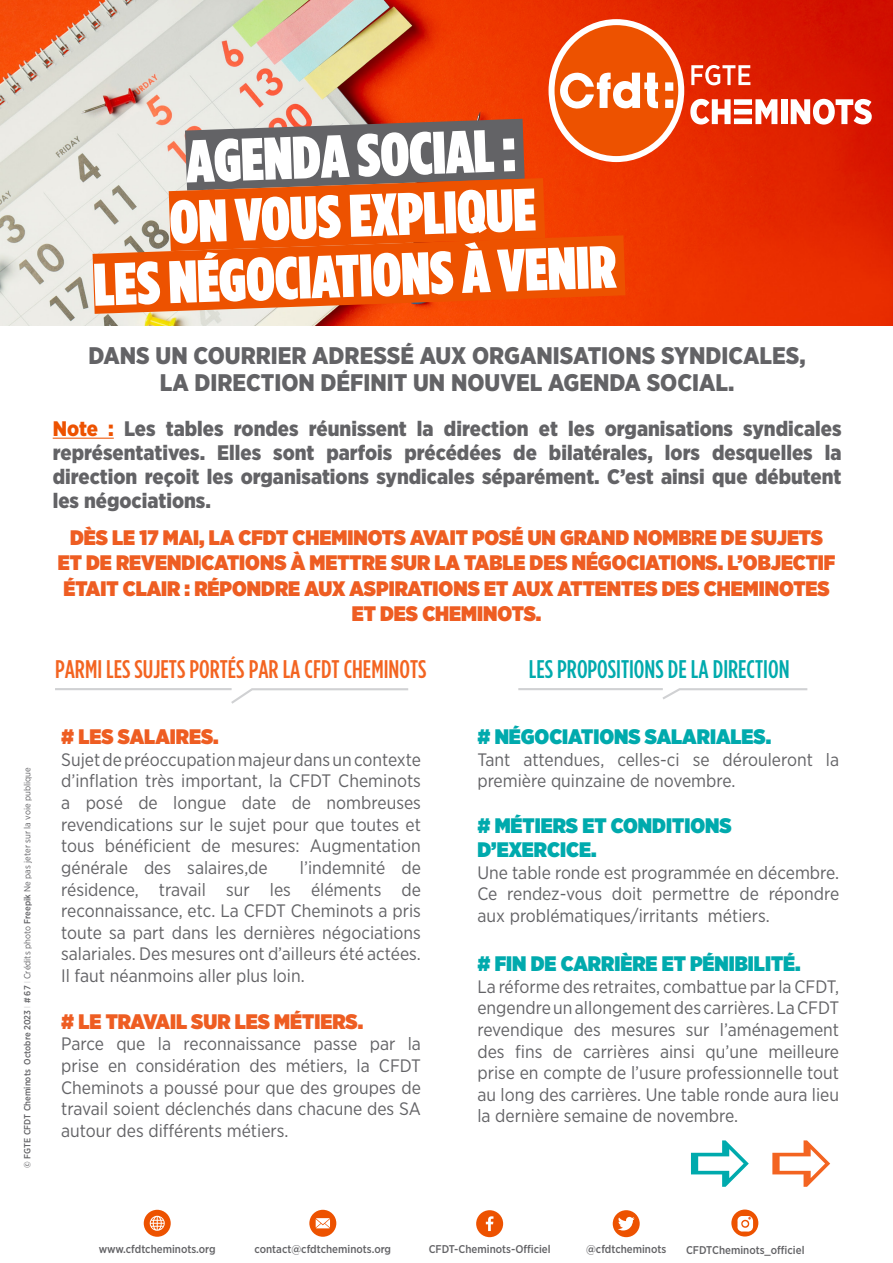
<style>
.page{position:relative;width:893px;height:1263px;background:#fff}
.page>*{position:absolute;margin:0;border:0;box-sizing:border-box;transform-origin:0 0}
.TEXTE_ARTICLE_SECONDAIRE{font:900 60px "Gotham Condensed";color:#fff}
.TITRE_GRAND_ARTICLE_GRAS{font:500 25.5px "Gotham Condensed";color:#f36421}
.TITRE_GRAND_ARTICLE_GRAS-2{font:500 25.5px "Gotham Condensed";color:#00aaad}
.CHAPEAU{font:900 24px "Gotham Narrow";color:#636366}
.Style_de_paragraphe_1{font:900 21px/24px "Gotham Narrow";color:#636366;text-align:justify}
.Style_de_paragraphe_1-2{font:900 21px/25.2px "Gotham Narrow";color:#ee5d22;text-align:center}
.Style_de_paragraphe_1-3{font:900 21px/24px "Gotham Narrow";color:#00aaad}
.Style_de_paragraphe_3{font:900 21px "Gotham Narrow";color:#00aaad}
.Style_de_paragraphe_1-4{font:18px/21.6px "Gotham Narrow";color:#636366;text-align:justify}
.Style_de_paragraphe_2{font:18px/21.6px "Gotham Narrow";color:#636366;text-align:justify}
.t1{font:500 11.25px "Gotham Narrow";color:#636366}
.TEXTE_ARTICLE_SECONDAIRE-2{font:500 9px "Gotham Narrow";color:#636366}
.s1{font-weight:100}
.s2{font-weight:400}
.s3{color:#ed5200}
</style>
<div class="page">
<img style="left:0;top:0;width:893px;height:325px">
<div style="left:144px;top:1210px;width:27px;height:27px;background:#ed5200;border-radius:50%"></div>
<svg style="left:150px;top:1216px;width:15px;height:15px"></svg>
<div style="left:309px;top:1210px;width:27px;height:27px;background:#ed5200;border-radius:50%"></div>
<svg style="left:316px;top:1218px;width:14px;height:10px"></svg>
<div style="left:476px;top:1210px;width:27px;height:27px;background:#ed5200;border-radius:50%"></div>
<svg style="left:486px;top:1216px;width:7px;height:15px"></svg>
<div style="left:613px;top:1210px;width:27px;height:27px;background:#ed5200;border-radius:50%"></div>
<svg style="left:618px;top:1217px;width:17px;height:13px"></svg>
<div style="left:731px;top:1209px;width:27px;height:27px;background:#ed5200;border-radius:50%"></div>
<svg style="left:737px;top:1216px;width:16px;height:16px"></svg>
<hr style="left:53px;top:438px;width:61px;height:1px;background:#ed5200">
<svg style="left:124px;top:87px;width:454px;height:59px;background:#c28571"></svg>
<svg style="left:108px;top:146px;width:498px;height:57px;background:#ad6d51"></svg>
<svg style="left:32px;top:203px;width:654px;height:123px;background:#eb6728"></svg>
<svg style="left:691px;top:65px;width:59px;height:20px"></svg>
<svg style="left:690px;top:99px;width:87px;height:26px"></svg>
<div style="left:781px;top:99px;width:6px;height:25px;background:#fff"></div>
<svg style="left:791px;top:99px;width:81px;height:26px"></svg>
<div style="left:552px;top:22px;width:129px;height:137px;background:#ed5200;border-radius:50%"></div>
<div style="left:549px;top:19px;width:135px;height:143px;border:6px solid #fff;border-radius:50%"></div>
<svg style="left:560px;top:72px;width:98px;height:37px"></svg>
<svg style="left:665px;top:82px;width:8px;height:9px"></svg>
<svg style="left:665px;top:100px;width:8px;height:8px"></svg>
<hr style="left:55px;top:688px;width:177px;height:2px;background:#d0d1d3">
<svg style="left:231px;top:688px;width:178px;height:16px"></svg>
<hr style="left:518px;top:688px;width:145px;height:2px;background:#d0d1d3">
<svg style="left:662px;top:688px;width:146px;height:12px"></svg>
<p class="TEXTE_ARTICLE_SECONDAIRE-2" style="left:22px;top:1167px;width:402px;rotate:-90deg">© FGTE CFDT Cheminots Octobre 2023 <span class="s1">I</span> # 67 <span class="s1">I</span> <span class="s2">Crédits photo</span> Freepik <span class="s2">Ne pas jeter sur la voie publique</span></p>
<p class="TEXTE_ARTICLE_SECONDAIRE" style="left:185px;top:125px;width:331px;rotate:-2deg">AGENDA SOCIAL :</p>
<p class="TEXTE_ARTICLE_SECONDAIRE" style="left:169px;top:186px;width:368px;rotate:-2deg">ON VOUS EXPLIQUE</p>
<p class="TEXTE_ARTICLE_SECONDAIRE" style="left:92px;top:249px;width:524px;rotate:-2deg">LES NÉGOCIATIONS À VENIR</p>
<p class="CHAPEAU" style="left:88px;top:340px;width:719px">DANS UN COURRIER ADRESSÉ AUX ORGANISATIONS SYNDICALES,</p>
<p class="CHAPEAU" style="left:160px;top:367px;width:576px">LA DIRECTION DÉFINIT UN NOUVEL AGENDA SOCIAL.</p>
<p class="Style_de_paragraphe_1" style="left:53px;top:416px;width:790px"><span class="s3">Note :</span> Les tables rondes réunissent la direction et les organisations syndicales représentatives. Elles sont parfois précédées de bilatérales, lors desquelles la direction reçoit les organisations syndicales séparément. C’est ainsi que débutent les négociations.</p>
<p class="Style_de_paragraphe_1-2" style="left:58px;top:525px;width:779px">DÈS LE 17 MAI, LA CFDT CHEMINOTS AVAIT POSÉ UN GRAND NOMBRE DE SUJETS ET DE REVENDICATIONS À METTRE SUR LA TABLE DES NÉGOCIATIONS. L’OBJECTIF ÉTAIT CLAIR : RÉPONDRE AUX ASPIRATIONS ET AUX ATTENTES DES CHEMINOTES ET DES CHEMINOTS.</p>
<p class="TITRE_GRAND_ARTICLE_GRAS" style="left:55px;top:654px;width:373px">PARMI LES SUJETS PORTÉS PAR LA CFDT CHEMINOTS</p>
<p class="TITRE_GRAND_ARTICLE_GRAS-2" style="left:529px;top:654px;width:262px">LES PROPOSITIONS DE LA DIRECTION</p>
<p class="Style_de_paragraphe_1-2" style="left:61px;top:724px;width:159px"># LES SALAIRES.</p>
<p class="Style_de_paragraphe_1-4" style="left:61px;top:748px;width:361px">Sujet de préoccupation majeur dans un contexte d’inflation très important, la CFDT Cheminots a posé de longue date de nombreuses revendications sur le sujet pour que toutes et tous bénéficient de mesures: Augmentation générale des salaires,de</p>
<p class="Style_de_paragraphe_1-4" style="left:61px;top:856px;width:361px;text-indent:239px">l’indemnité de résidence, travail sur les éléments de reconnaissance, etc. La CFDT Cheminots a pris toute sa part dans les dernières négociations salariales. Des mesures ont d’ailleurs été actées.<br>Il faut néanmoins aller plus loin.</p>
<p class="Style_de_paragraphe_1-2" style="left:61px;top:1008px;width:303px"># LE TRAVAIL SUR LES MÉTIERS.</p>
<p class="Style_de_paragraphe_1-4" style="left:61px;top:1033px;width:361px">Parce que la reconnaissance passe par la prise en considération des métiers, la CFDT Cheminots a poussé pour que des groupes de travail soient déclenchés dans chacune des SA autour des différents métiers.</p>
<p class="Style_de_paragraphe_1-3" style="left:477px;top:724px;width:295px"># NÉGOCIATIONS SALARIALES.</p>
<p class="Style_de_paragraphe_2" style="left:477px;top:748px;width:363px">Tant attendues, celles-ci se dérouleront la première quinzaine de novembre.</p>
<p class="Style_de_paragraphe_1-3" style="left:477px;top:813px;width:256px"># MÉTIERS ET CONDITIONS<br>D’EXERCICE.</p>
<p class="Style_de_paragraphe_2" style="left:477px;top:861px;width:363px">Une table ronde est programmée en décembre.<br>Ce rendez-vous doit permettre de répondre aux problématiques/irritants métiers.</p>
<p class="Style_de_paragraphe_3" style="left:477px;top:949px;width:325px"># FIN DE CARRIÈRE ET PÉNIBILITÉ.</p>
<p class="Style_de_paragraphe_2" style="left:477px;top:975px;width:363px">La réforme des retraites, combattue par la CFDT, engendre un allongement des carrières. La CFDT revendique des mesures sur l’aménagement des fins de carrières ainsi qu’une meilleure prise en compte de l’usure professionnelle tout au long des carrières. Une table ronde aura lieu la dernière semaine de novembre.</p>
<p class="t1" style="left:99px;top:1242px;width:118px">www.cfdtcheminots.org</p>
<p class="t1" style="left:255px;top:1242px;width:138px">contact@cfdtcheminots.org</p>
<p class="t1" style="left:429px;top:1242px;width:123px">CFDT-Cheminots-Officiel</p>
<p class="t1" style="left:586px;top:1242px;width:82px">@cfdtcheminots</p>
<p class="t1" style="left:686px;top:1243px;width:120px">CFDTCheminots_officiel</p>
</div>
